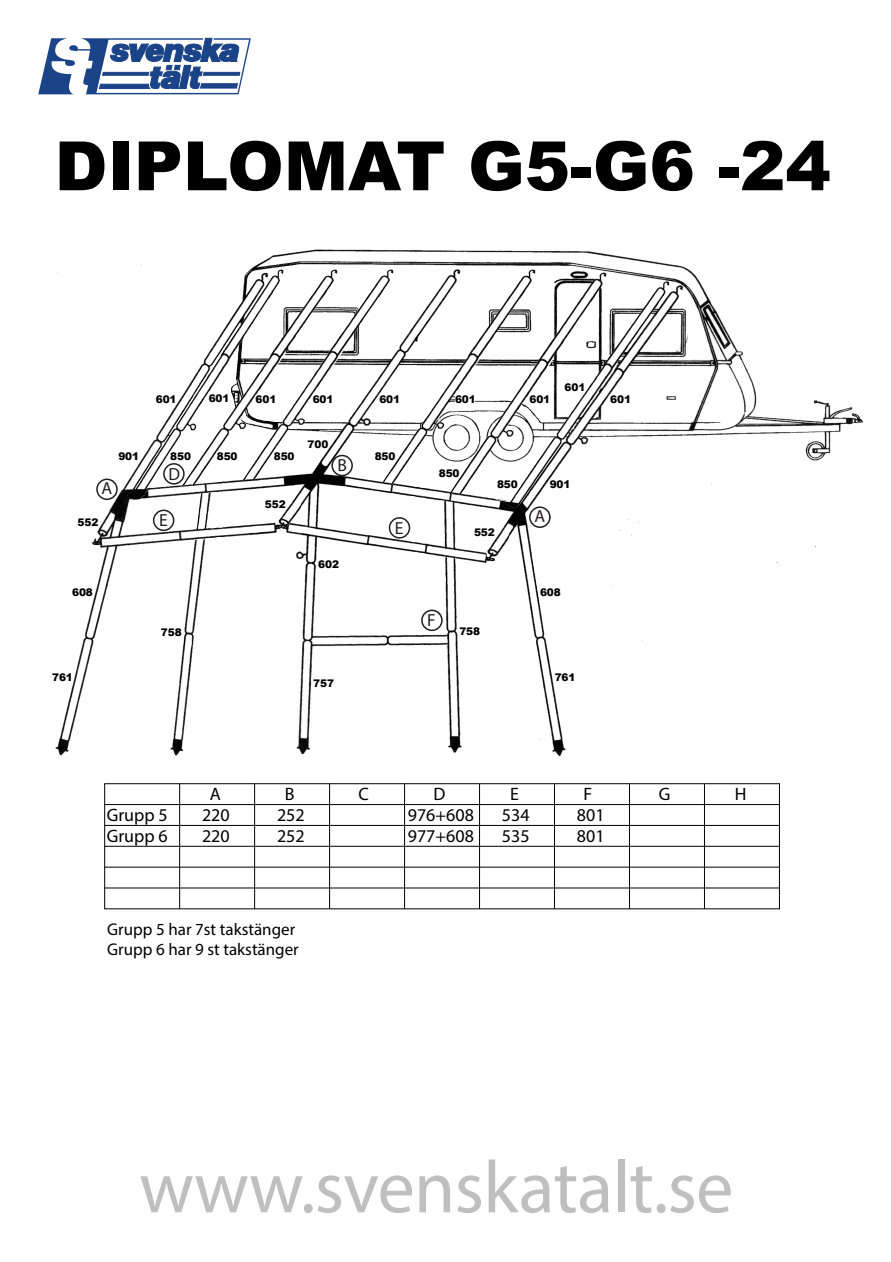
<style>
.page{position:relative;width:891px;height:1262px;background:#fff}
.page>*{position:absolute;margin:0;border:0;box-sizing:border-box;transform-origin:0 0}
.t1{font:74.4px "Myriad Pro";letter-spacing:-.01em;color:#bfbfbf}
.t2{font:900 68.1px "Arial";color:#000}
.t3{font:18px/21px "Myriad Pro";color:#000}
.t4{font:17.55px "Myriad Pro";color:#231f20}
.t5{font:16.95px/20.4px "Myriad Pro";color:#000}
.t6{font:900 10.5px "Arial";letter-spacing:-.01em;color:#000}
</style>
<div class="page">
<img style="left:55px;top:249px;width:808px;height:507px">
<img style="left:420px;top:607px;width:21px;height:24px">
<img style="left:284px;top:269px;width:87px;height:222px">
<img style="left:440px;top:272px;width:167px;height:234px">
<img style="left:371px;top:269px;width:165px;height:228px">
<img style="left:127px;top:269px;width:157px;height:230px">
<img style="left:487px;top:534px;width:21px;height:24px">
<img style="left:495px;top:282px;width:175px;height:225px">
<img style="left:249px;top:504px;width:53px;height:44px">
<img style="left:278px;top:503px;width:22px;height:29px">
<img style="left:167px;top:491px;width:53px;height:265px">
<img style="left:441px;top:480px;width:27px;height:274px">
<svg style="left:161px;top:380px;width:25px;height:29px"></svg>
<svg style="left:118px;top:449px;width:25px;height:30px"></svg>
<svg style="left:310px;top:432px;width:26px;height:27px"></svg>
<svg style="left:55px;top:553px;width:46px;height:63px"></svg>
<svg style="left:55px;top:658px;width:20px;height:64px"></svg>
<svg style="left:532px;top:546px;width:57px;height:60px"></svg>
<svg style="left:550px;top:647px;width:58px;height:60px"></svg>
<div style="left:286px;top:626px;width:15px;height:29px;background:#fff"></div>
<div style="left:317px;top:540px;width:14px;height:26px;background:#fff"></div>
<div style="left:354px;top:555px;width:13px;height:25px;background:#fff"></div>
<div style="left:104px;top:783px;width:676px;height:126px;border:1px solid #000"></div>
<hr style="left:105px;top:804px;width:674px;height:1px;background:#000">
<hr style="left:105px;top:825px;width:674px;height:1px;background:#000">
<hr style="left:105px;top:846px;width:674px;height:1px;background:#000">
<hr style="left:105px;top:866px;width:674px;height:1px;background:#000">
<hr style="left:105px;top:887px;width:674px;height:1px;background:#000">
<hr style="left:704px;top:783px;width:1px;height:125px;background:#000">
<hr style="left:629px;top:783px;width:1px;height:125px;background:#000">
<hr style="left:554px;top:783px;width:1px;height:125px;background:#000">
<hr style="left:479px;top:783px;width:1px;height:125px;background:#000">
<hr style="left:404px;top:783px;width:1px;height:125px;background:#000">
<hr style="left:329px;top:783px;width:1px;height:125px;background:#000">
<hr style="left:254px;top:783px;width:1px;height:125px;background:#000">
<hr style="left:179px;top:783px;width:1px;height:125px;background:#000">
<div style="left:332px;top:455px;width:20px;height:20px;background:#fff;border-radius:50%"></div>
<div style="left:331px;top:455px;width:22px;height:21px;border:2px solid #231f20;border-radius:50%"></div>
<div style="left:422px;top:610px;width:20px;height:20px;background:#fff;border-radius:50%"></div>
<div style="left:421px;top:609px;width:22px;height:22px;border:2px solid #231f20;border-radius:50%"></div>
<div style="left:389px;top:518px;width:20px;height:20px;background:#fff;border-radius:50%"></div>
<div style="left:389px;top:517px;width:21px;height:21px;border:2px solid #231f20;border-radius:50%"></div>
<div style="left:154px;top:510px;width:20px;height:20px;background:#fff;border-radius:50%"></div>
<div style="left:153px;top:509px;width:21px;height:22px;border:2px solid #231f20;border-radius:50%"></div>
<div style="left:530px;top:507px;width:20px;height:20px;background:#fff;border-radius:50%"></div>
<div style="left:529px;top:506px;width:22px;height:22px;border:2px solid #231f20;border-radius:50%"></div>
<div style="left:97px;top:479px;width:20px;height:20px;background:#fff;border-radius:50%"></div>
<div style="left:96px;top:478px;width:22px;height:22px;border:2px solid #231f20;border-radius:50%"></div>
<div style="left:164px;top:464px;width:20px;height:20px;background:#fff;border-radius:50%"></div>
<div style="left:163px;top:463px;width:22px;height:21px;border:2px solid #231f20;border-radius:50%"></div>
<div style="left:156px;top:394px;width:20px;height:10px;background:#fff"></div>
<div style="left:255px;top:395px;width:20px;height:9px;background:#fff"></div>
<div style="left:312px;top:395px;width:20px;height:9px;background:#fff"></div>
<div style="left:379px;top:395px;width:20px;height:9px;background:#fff"></div>
<div style="left:455px;top:395px;width:20px;height:9px;background:#fff"></div>
<div style="left:529px;top:394px;width:20px;height:9px;background:#fff"></div>
<div style="left:610px;top:394px;width:20px;height:9px;background:#fff"></div>
<div style="left:564px;top:383px;width:20px;height:9px;background:#fff"></div>
<svg style="left:202px;top:392px;width:27px;height:11px"></svg>
<div style="left:549px;top:480px;width:20px;height:9px;background:#fff"></div>
<div style="left:118px;top:452px;width:20px;height:9px;background:#fff"></div>
<div style="left:170px;top:452px;width:20px;height:8px;background:#fff"></div>
<div style="left:216px;top:451px;width:20px;height:10px;background:#fff"></div>
<div style="left:374px;top:451px;width:20px;height:10px;background:#fff"></div>
<div style="left:497px;top:480px;width:20px;height:9px;background:#fff"></div>
<div style="left:439px;top:468px;width:19px;height:9px;background:#fff"></div>
<div style="left:307px;top:439px;width:20px;height:9px;background:#fff"></div>
<div style="left:274px;top:451px;width:20px;height:10px;background:#fff"></div>
<div style="left:77px;top:517px;width:22px;height:10px;background:#fff"></div>
<div style="left:264px;top:500px;width:22px;height:9px;background:#fff"></div>
<svg style="left:466px;top:527px;width:30px;height:11px"></svg>
<div style="left:72px;top:587px;width:21px;height:10px;background:#fff"></div>
<div style="left:540px;top:587px;width:21px;height:10px;background:#fff"></div>
<div style="left:318px;top:559px;width:21px;height:10px;background:#fff"></div>
<div style="left:160px;top:628px;width:22px;height:9px;background:#fff"></div>
<div style="left:459px;top:627px;width:22px;height:9px;background:#fff"></div>
<div style="left:52px;top:672px;width:21px;height:9px;background:#fff"></div>
<div style="left:554px;top:672px;width:22px;height:9px;background:#fff"></div>
<div style="left:313px;top:678px;width:21px;height:10px;background:#fff"></div>
<svg style="left:38px;top:38px;width:213px;height:56px"></svg>
<h2 class="t2" style="left:54px;top:116px;width:778px">DIPLOMAT G5-G6 -24</h2>
<p class="t6" style="left:565px;top:380px;width:22px">601</p>
<p class="t6" style="left:209px;top:390px;width:22px">601</p>
<p class="t6" style="left:156px;top:391px;width:22px">601</p>
<p class="t6" style="left:256px;top:392px;width:22px">601</p>
<p class="t6" style="left:313px;top:392px;width:22px">601</p>
<p class="t6" style="left:379px;top:392px;width:22px">601</p>
<p class="t6" style="left:455px;top:392px;width:22px">601</p>
<p class="t6" style="left:529px;top:391px;width:22px">601</p>
<p class="t6" style="left:610px;top:391px;width:22px">601</p>
<p class="t6" style="left:308px;top:436px;width:22px">700</p>
<p class="t6" style="left:118px;top:449px;width:22px">901</p>
<p class="t6" style="left:170px;top:448px;width:22px">850</p>
<p class="t6" style="left:217px;top:448px;width:22px">850</p>
<p class="t6" style="left:375px;top:448px;width:22px">850</p>
<p class="t6" style="left:274px;top:448px;width:22px">850</p>
<h3 class="t4" style="left:338px;top:454px;width:11px">B</h3>
<h3 class="t4" style="left:169px;top:463px;width:13px">D</h3>
<h3 class="t4" style="left:102px;top:478px;width:12px">A</h3>
<p class="t6" style="left:439px;top:465px;width:22px">850</p>
<p class="t6" style="left:497px;top:477px;width:22px">850</p>
<p class="t6" style="left:550px;top:477px;width:22px">901</p>
<p class="t6" style="left:78px;top:514px;width:22px">552</p>
<p class="t6" style="left:265px;top:497px;width:22px">552</p>
<h3 class="t4" style="left:159px;top:509px;width:10px">E</h3>
<h3 class="t4" style="left:534px;top:505px;width:12px">A</h3>
<h3 class="t4" style="left:395px;top:517px;width:10px">E</h3>
<p class="t6" style="left:474px;top:525px;width:22px">552</p>
<p class="t6" style="left:318px;top:556px;width:22px">602</p>
<p class="t6" style="left:72px;top:584px;width:22px">608</p>
<p class="t6" style="left:540px;top:584px;width:22px">608</p>
<h3 class="t4" style="left:427px;top:609px;width:10px">F</h3>
<p class="t6" style="left:161px;top:625px;width:22px">758</p>
<p class="t6" style="left:459px;top:624px;width:22px">758</p>
<p class="t6" style="left:52px;top:669px;width:22px">761</p>
<p class="t6" style="left:555px;top:669px;width:22px">761</p>
<p class="t6" style="left:313px;top:675px;width:22px">757</p>
<h3 class="t3" style="left:210px;top:783px;width:13px">A</h3>
<h3 class="t3" style="left:285px;top:783px;width:11px">B</h3>
<h3 class="t3" style="left:358px;top:783px;width:12px">C</h3>
<h3 class="t3" style="left:433px;top:783px;width:13px">D</h3>
<h3 class="t3" style="left:510px;top:783px;width:10px">E</h3>
<h3 class="t3" style="left:584px;top:783px;width:10px">F</h3>
<h3 class="t3" style="left:659px;top:783px;width:13px">G</h3>
<h3 class="t3" style="left:735px;top:783px;width:13px">H</h3>
<h3 class="t3" style="left:107px;top:803px;width:62px">Grupp 5<br>Grupp 6</h3>
<h3 class="t3" style="left:202px;top:803px;width:29px">220<br>220</h3>
<h3 class="t3" style="left:277px;top:803px;width:29px">252<br>252</h3>
<h3 class="t3" style="left:408px;top:803px;width:68px">976+608<br>977+608</h3>
<h3 class="t3" style="left:502px;top:803px;width:29px">534<br>535</h3>
<h3 class="t3" style="left:577px;top:803px;width:29px">801<br>801</h3>
<h3 class="t5" style="left:107px;top:919px;width:193px">Grupp 5 har 7st takstänger<br>Grupp 6 har 9 st takstänger</h3>
<h1 class="t1" style="left:139px;top:1141px;width:596px">www.svenskatalt.se</h1>
</div>
